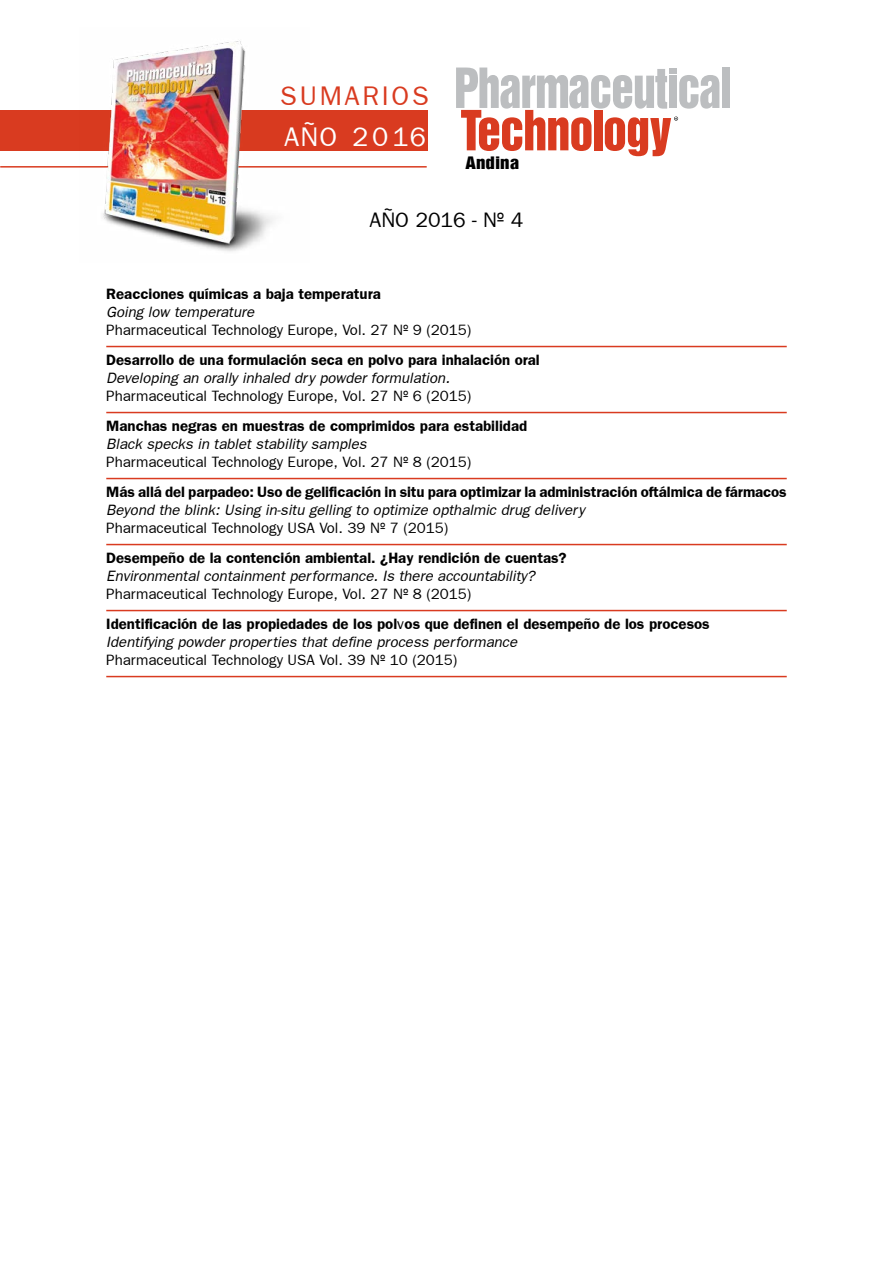
<style>
.page{position:relative;width:893px;height:1263px;background:#fff}
.page>*{position:absolute;margin:0;border:0;box-sizing:border-box;transform-origin:0 0}
.t1{font:27px "Frankfurt Gothic Plain";letter-spacing:.1em;color:#d93b20}
.t2{font:27px "Frankfurt Gothic Plain";letter-spacing:.095em;color:#fff}
.t3{font:21px "Frankfurt Gothic Plain";color:#000}
.t4{font:15.75px "Switzerland Inserat Plain";color:#000;scale:1.2 1}
.t5{font:700 15px/18px "Frankfurt Gothic";color:#000}
.t6{font:15px "Frankfurt Gothic Plain";color:#000}
.t7{font:italic 15px "Frankfurt Gothic";color:#000}
.s1{font-family:"Frankfurt Gothic Plain";font-weight:400}
.s2{font-weight:400;font-style:italic}
</style>
<div class="page">
<div style="left:0;top:110px;width:427px;height:41px;background:#d93b20"></div>
<hr style="left:0;top:166px;width:427px;height:2px;background:#d93b20">
<div style="left:722px;top:68px;width:8px;height:40px;background:#bcbec0"></div>
<svg style="left:456px;top:68px;width:263px;height:88px"></svg>
<hr style="left:106px;top:346px;width:681px;height:1px;background:#d93b20">
<hr style="left:106px;top:412px;width:681px;height:1px;background:#d93b20">
<hr style="left:106px;top:478px;width:681px;height:1px;background:#d93b20">
<hr style="left:106px;top:544px;width:681px;height:1px;background:#d93b20">
<hr style="left:106px;top:610px;width:681px;height:1px;background:#d93b20">
<hr style="left:106px;top:676px;width:681px;height:1px;background:#d93b20">
<img style="left:80px;top:41px;width:229px;height:211px">
<h1 class="t1" style="left:280px;top:80px;width:148px">Sumarios</h1>
<h1 class="t2" style="left:284px;top:122px;width:143px">AÑO 2016</h1>
<p class="t4" style="left:466px;top:153px;width:46px">Andina</p>
<h2 class="t3" style="left:370px;top:208px;width:155px">AÑO 2016 - Nº 4</h2>
<p class="t5" style="left:106px;top:285px;width:276px">Reacciones químicas a baja temperatura</p>
<p class="t7" style="left:106px;top:303px;width:150px">Going low temperature</p>
<p class="t6" style="left:106px;top:322px;width:367px">Pharmaceutical Technology Europe, Vol. 27 Nº 9 (2015)</p>
<p class="t5" style="left:106px;top:351px;width:435px">Desarrollo de una formulación seca en polvo para inhalación oral</p>
<p class="t7" style="left:106px;top:369px;width:345px">Developing an orally inhaled dry powder formulation.</p>
<p class="t6" style="left:106px;top:388px;width:367px">Pharmaceutical Technology Europe, Vol. 27 Nº 6 (2015)</p>
<p class="t5" style="left:106px;top:417px;width:422px">Manchas negras en muestras de comprimidos para estabilidad</p>
<p class="t7" style="left:106px;top:435px;width:262px">Black specks in tablet stability samples</p>
<p class="t6" style="left:106px;top:454px;width:367px">Pharmaceutical Technology Europe, Vol. 27 Nº 8 (2015)</p>
<p class="t5" style="left:106px;top:483px;width:682px">Más allá del parpadeo: Uso de gelificación in situ para optimizar la administración oftálmica de fármacos</p>
<p class="t7" style="left:106px;top:501px;width:480px">Beyond the blink: Using in-situ gelling to optimize opthalmic drug delivery</p>
<p class="t6" style="left:106px;top:520px;width:344px">Pharmaceutical Technology USA Vol. 39 Nº 7 (2015)</p>
<p class="t5" style="left:106px;top:549px;width:462px">Desempeño de la contención ambiental. ¿Hay rendición de cuentas?</p>
<p class="t7" style="left:106px;top:567px;width:430px">Environmental containment performance. Is there accountability?</p>
<p class="t6" style="left:106px;top:586px;width:367px">Pharmaceutical Technology Europe, Vol. 27 Nº 8 (2015)</p>
<p class="t5" style="left:106px;top:615px;width:605px">Identificación de las propiedades de los pol<span class="s1">v</span>os que definen el desempeño de los procesos<br><span class="s2">Identifying powder properties that define process performance</span></p>
<p class="t6" style="left:106px;top:652px;width:353px">Pharmaceutical Technology USA Vol. 39 Nº 10 (2015)</p>
</div>
